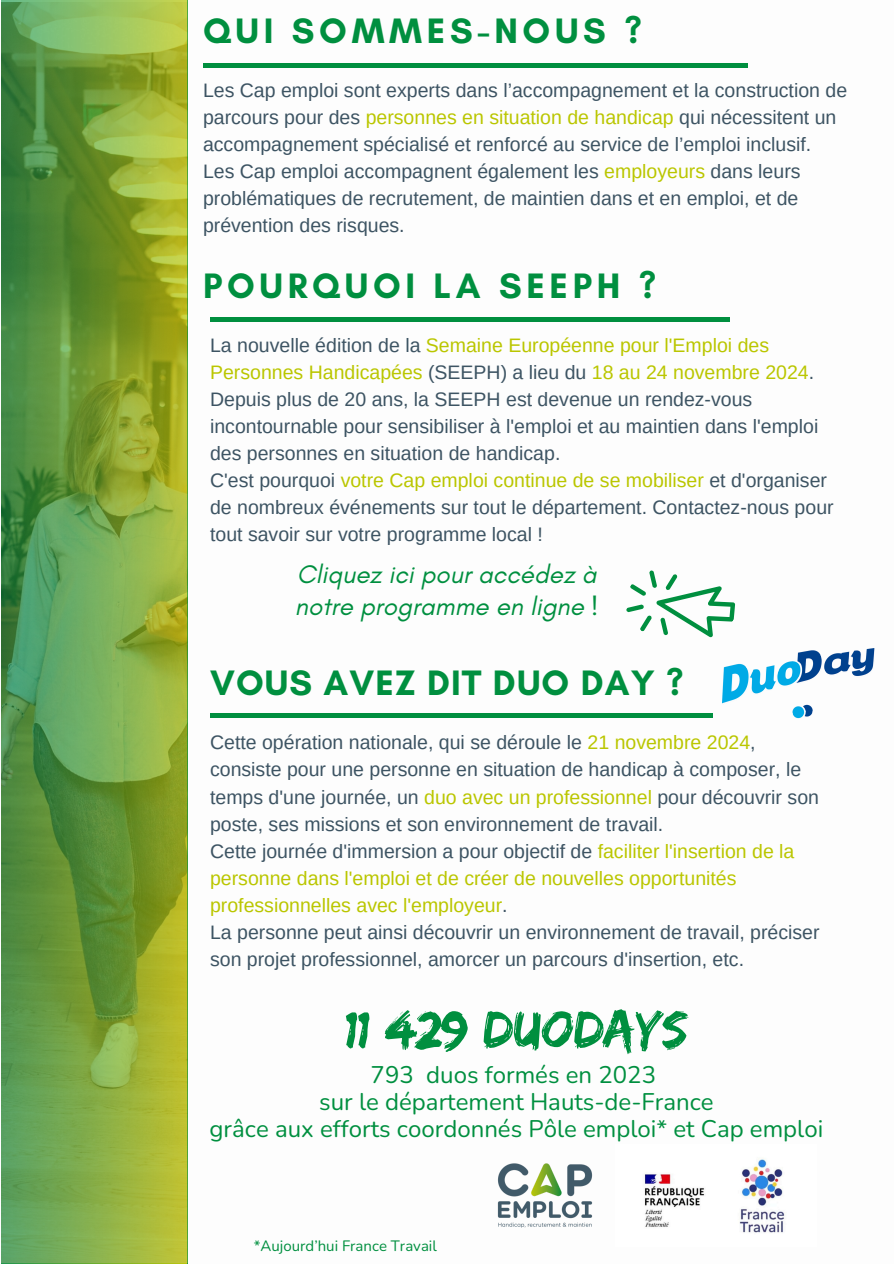
<style>
.page{position:relative;width:894px;height:1264px;background:#fff}
.page>*{position:absolute;margin:0;border:0;box-sizing:border-box;transform-origin:0 0}
.t1{font:54px "Edo";color:#008f3f}
.t2{font:700 36px "Glacial Indifference";letter-spacing:.13em;color:#008f3f}
.t3{font:700 36px "Glacial Indifference";letter-spacing:.03em;color:#008f3f}
.t4{font:italic 25.95px/32.7px "Glacial Indifference";color:#008f3f}
.t5{font:24px/27px "Nunito";color:#008f3f;text-align:center}
.t6{font:19.5px/27px "Arimo";color:#3d5463}
.t7{font:15px "Nunito";color:#008f3f}
.s1{color:#bac600}
</style>
<div class="page">
<svg style="left:1px;top:0;width:186px;height:1263px;background:#759f3f"></svg>
<hr style="left:210px;top:318px;width:519px;height:4px;background:#008f3f">
<hr style="left:203px;top:63px;width:544px;height:4px;background:#008f3f">
<svg style="left:626px;top:570px;width:110px;height:68px"></svg>
<div style="left:210px;top:712px;width:502px;height:5px;background:#008f3f"></div>
<img style="left:644px;top:1159px;width:141px;height:74px">
<img style="left:497px;top:1163px;width:96px;height:65px">
<img style="left:722px;top:648px;width:152px;height:70px">
<h1 class="t2" style="left:203px;top:9px;width:440px">QUI SOMMES-NOUS ?</h1>
<h3 class="t6" style="left:203px;top:77px;width:645px">Les Cap emploi sont experts dans l’accompagnement et la construction de parcours pour des <span class="s1">personnes en situation de handicap</span> qui nécessitent un accompagnement spécialisé et renforcé au service de l’emploi inclusif.<br>Les Cap emploi accompagnent également les <span class="s1">employeurs</span> dans leurs problématiques de recrutement, de maintien dans et en emploi, et de prévention des risques.</h3>
<h1 class="t2" style="left:203px;top:263px;width:454px">POURQUOI LA SEEPH ?</h1>
<h3 class="t6" style="left:210px;top:332px;width:625px">La nouvelle édition de la <span class="s1">Semaine Européenne pour l'Emploi des Personnes Handicapées</span> (SEEPH) a lieu du <span class="s1">18 au 24 novembre 2024</span>.<br>Depuis plus de 20 ans, la SEEPH est devenue un rendez-vous incontournable pour sensibiliser à l'emploi et au maintien dans l'emploi des personnes en situation de handicap.<br>C'est pourquoi <span class="s1">votre Cap emploi continue de se mobiliser</span> et d'organiser de nombreux événements sur tout le département. Contactez-nous pour tout savoir sur votre programme local !</h3>
<p class="t4" style="left:295px;top:557px;width:305px">Cliquez ici pour accédez à notre programme en ligne !</p>
<h2 class="t3" style="left:210px;top:661px;width:475px">VOUS AVEZ DIT DUO DAY ?</h2>
<p class="t6" style="left:210px;top:729px;width:611px">Cette opération nationale, qui se déroule le <span class="s1">21 novembre 2024</span>, consiste pour une personne en situation de handicap à composer, le temps d'une journée, un <span class="s1">duo avec un professionnel</span> pour découvrir son poste, ses missions et son environnement de travail.<br>Cette journée d'immersion a pour objectif de <span class="s1">faciliter l'insertion de la personne dans l'emploi et de créer de nouvelles opportunités professionnelles avec l'employeur</span>.<br>La personne peut ainsi découvrir un environnement de travail, préciser son projet professionnel, amorcer un parcours d'insertion, etc.</p>
<h1 class="t1" style="left:345px;top:997px;width:344px">11 429 DUODAYS</h1>
<h1 class="t5" style="left:209px;top:1061px;width:615px">793 duos formés en 2023<br>sur le département Hauts-de-France<br>grâce aux efforts coordonnés Pôle emploi* et Cap emploi</h1>
<h3 class="t7" style="left:254px;top:1235px;width:184px">*Aujourd’hui France Travail</h3>
</div>
